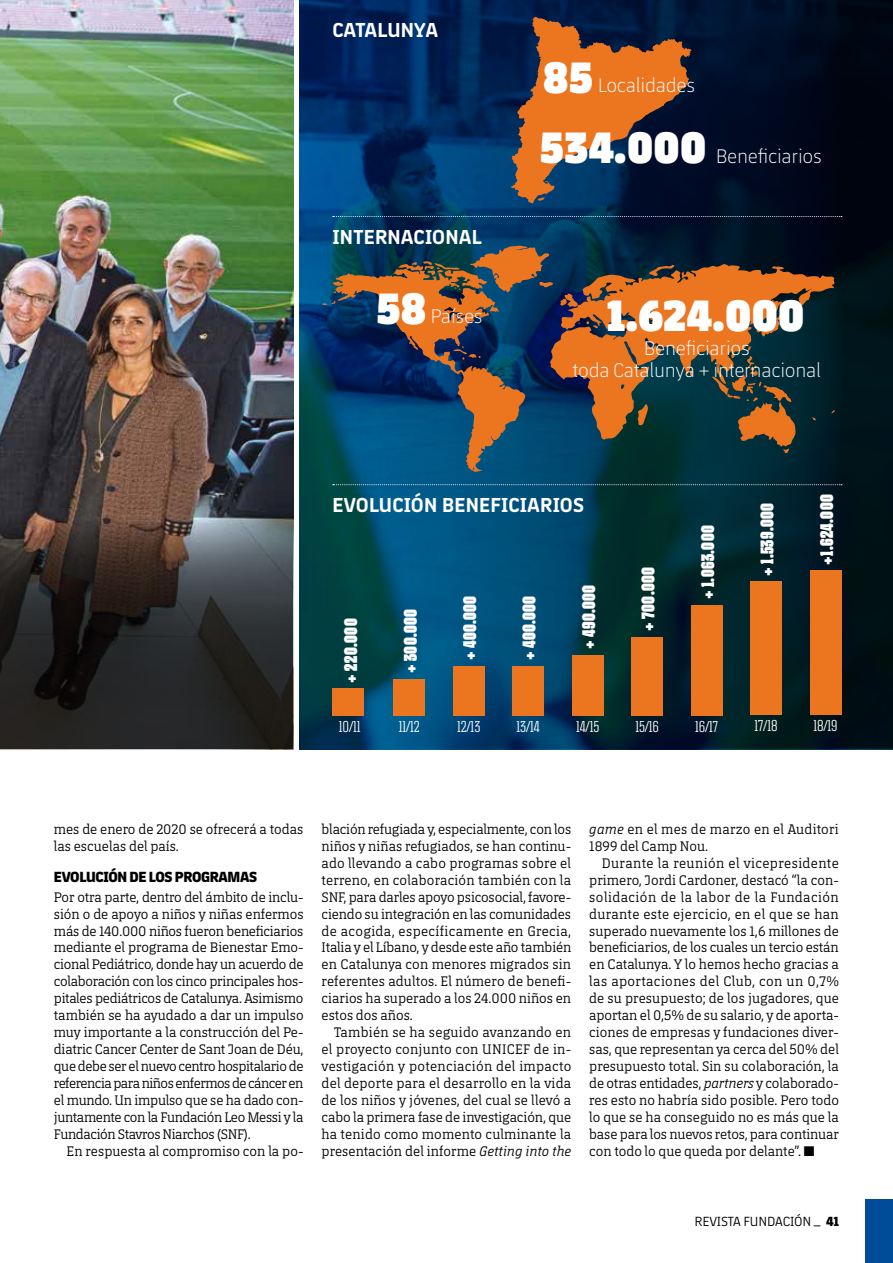
<style>
.page{position:relative;width:893px;height:1263px;background:#fff}
.page>*{position:absolute;margin:0;border:0;box-sizing:border-box;transform-origin:0 0}
.t1{font:800 44.85px "FCBARCELONA";letter-spacing:.005em;color:#fff}
.t2{font:700 20.55px "FCBARCELONA";letter-spacing:.01em;color:#fff}
.t3{font:700 20.55px "FCBARCELONA";letter-spacing:-.01em;color:#fff}
.t4{font:300 20.1px/22.4px "FCBARCELONA";letter-spacing:-.015em;color:#fff;text-align:center}
.t5{font:800 18.75px "FCBARCELONACONDENSED";letter-spacing:.02em;color:#fff}
.t6{font:16.2px "FCBARCELONACONDENSED";letter-spacing:-.01em;color:#fff}
.t7{font:800 15px "FCBARCELONA";letter-spacing:-.02em;color:#000}
.t8{font:14.1px/17px "FCBARCELONASERIF";letter-spacing:.005em;color:#000;text-align:justify}
.t9{font:13.5px "FCBARCELONA";letter-spacing:-.01em;color:#000}
.s1{font-style:italic}
.s2{font-weight:800}
</style>
<div class="page">
<img style="left:0;top:0;width:293px;height:500px">
<svg style="left:299px;top:0;width:594px;height:749px;background:#002b44"></svg>
<div style="left:865px;top:1199px;width:28px;height:64px;background:#004c98"></div>
<svg style="left:511px;top:17px;width:181px;height:186px;background:#734832"></svg>
<svg style="left:322px;top:246px;width:231px;height:226px;background:#374957"></svg>
<svg style="left:549px;top:264px;width:286px;height:175px;background:#714e2f"></svg>
<svg style="left:649px;top:265px;width:26px;height:11px"></svg>
<svg style="left:761px;top:301px;width:25px;height:35px"></svg>
<svg style="left:831px;top:410px;width:4px;height:3px"></svg>
<svg style="left:812px;top:417px;width:4px;height:3px"></svg>
<svg style="left:711px;top:346px;width:84px;height:107px;background:#454434"></svg>
<div style="left:332px;top:688px;width:32px;height:27px;background:#ec7520"></div>
<div style="left:453px;top:666px;width:31px;height:49px;background:#ec7520"></div>
<div style="left:394px;top:679px;width:31px;height:36px;background:#ec7520"></div>
<div style="left:513px;top:666px;width:31px;height:49px;background:#ec7520"></div>
<div style="left:572px;top:655px;width:31px;height:60px;background:#ec7520"></div>
<div style="left:631px;top:637px;width:32px;height:78px;background:#ec7520"></div>
<div style="left:691px;top:605px;width:31px;height:110px;background:#ec7520"></div>
<div style="left:810px;top:571px;width:31px;height:144px;background:#ec7520"></div>
<div style="left:750px;top:582px;width:32px;height:133px;background:#ec7520"></div>
<svg style="left:333px;top:216px;width:509px;height:1px"></svg>
<svg style="left:333px;top:484px;width:509px;height:1px"></svg>
<svg style="left:0;top:500px;width:293px;height:249px;background:#32302f"></svg>
<h2 class="t3" style="left:332px;top:16px;width:107px">CATALUNYA</h2>
<h2 class="t2" style="left:332px;top:222px;width:151px">INTERNACIONAL</h2>
<h1 class="t1" style="left:543px;top:44px;width:51px">85</h1>
<h3 class="t4" style="left:598px;top:74px;width:99px">Localidades</h3>
<h1 class="t1" style="left:540px;top:114px;width:168px">534.000</h1>
<h3 class="t4" style="left:716px;top:145px;width:108px">Beneficiarios</h3>
<h1 class="t1" style="left:376px;top:274px;width:51px">58</h1>
<h1 class="t1" style="left:606px;top:281px;width:200px">1.624.000</h1>
<h3 class="t4" style="left:430px;top:304px;width:54px">Países</h3>
<h3 class="t4" style="left:573px;top:336px;width:250px">Beneficiarios<br>toda Catalunya + internacional</h3>
<h2 class="t2" style="left:332px;top:491px;width:253px">EVOLUCIÓN BENEFICIARIOS</h2>
<h3 class="t5" style="left:338px;top:682px;width:65px;rotate:-90deg">+ 220.000</h3>
<p class="t6" style="left:339px;top:716px;width:23px">10/11</p>
<h3 class="t5" style="left:397px;top:673px;width:66px;rotate:-90deg">+ 300.000</h3>
<p class="t6" style="left:399px;top:716px;width:23px">11/12</p>
<h3 class="t5" style="left:457px;top:660px;width:66px;rotate:-90deg">+ 400.000</h3>
<p class="t6" style="left:457px;top:716px;width:25px">12/13</p>
<h3 class="t5" style="left:516px;top:660px;width:66px;rotate:-90deg">+ 400.000</h3>
<p class="t6" style="left:517px;top:716px;width:25px">13/14</p>
<h3 class="t5" style="left:576px;top:649px;width:66px;rotate:-90deg">+ 490.000</h3>
<p class="t6" style="left:576px;top:716px;width:25px">14/15</p>
<h3 class="t5" style="left:635px;top:631px;width:65px;rotate:-90deg">+ 700.000</h3>
<p class="t6" style="left:635px;top:716px;width:25px">15/16</p>
<h3 class="t5" style="left:695px;top:599px;width:75px;rotate:-90deg">+ 1.063.000</h3>
<h3 class="t5" style="left:754px;top:576px;width:74px;rotate:-90deg">+ 1.539.000</h3>
<h3 class="t5" style="left:814px;top:565px;width:72px;rotate:-90deg">+1.624.000</h3>
<p class="t6" style="left:695px;top:716px;width:24px">16/17</p>
<p class="t6" style="left:755px;top:716px;width:24px">17/18</p>
<p class="t6" style="left:813px;top:716px;width:26px">18/19</p>
<p class="t8" style="left:54px;top:819px;width:251px">mes de enero de 2020 se ofrecerá a todas las escuelas del país.</p>
<p class="t7" style="left:54px;top:866px;width:205px">EVOLUCIÓN DE LOS PROGRAMAS</p>
<p class="t8" style="left:54px;top:887px;width:251px">Por otra parte, dentro del ámbito de inclu&shy;sión o de apoyo a niños y niñas enfermos más de 140.000 niños fueron beneficiarios mediante el programa de Bienestar Emo&shy;cional Pediátrico, donde hay un acuerdo de colaboración con los cinco principales hos&shy;pitales pediátricos de Catalunya. Asimismo también se ha ayudado a dar un impulso muy importante a la construcción del Pe&shy;diatric Cancer Center de Sant Joan de Déu, que debe ser el nuevo centro hospitalario de referencia para niños enfermos de cáncer en el mundo. Un impulso que se ha dado con&shy;juntamente con la Fundación Leo Messi y la Fundación Stavros Niarchos (SNF).</p>
<p class="t8" style="left:67px;top:1141px;width:238px">En respuesta al compromiso con la po-</p>
<p class="t8" style="left:322px;top:819px;width:251px">blación refugiada y, especialmente, con los niños y niñas refugiados, se han continu&shy;ado llevando a cabo programas sobre el terreno, en colaboración también con la SNF, para darles apoyo psicosocial, favore&shy;ciendo su integración en las comunidades de acogida, específicamente en Grecia, Italia y el Líbano, y desde este año también en Catalunya con menores migrados sin referentes adultos. El número de benefi&shy;ciarios ha superado a los 24.000 niños en estos dos años.</p>
<p class="t8" style="left:322px;top:1023px;width:251px;text-indent:13px">También se ha seguido avanzando en el proyecto conjunto con UNICEF de in&shy;vestigación y potenciación del impacto del deporte para el desarrollo en la vida de los niños y jóvenes, del cual se llevó a cabo la primera fase de investigación, que ha tenido como momento culminante la presentación del informe <span class="s1">Getting into the</span></p>
<p class="t8" style="left:589px;top:819px;width:251px"><span class="s1">game</span> en el mes de marzo en el Auditori<br>1899 del Camp Nou.</p>
<p class="t8" style="left:589px;top:853px;width:251px;text-indent:13px">Durante la reunión el vicepresidente primero, Jordi Cardoner, destacó “la con&shy;solidación de la labor de la Fundación durante este ejercicio, en el que se han superado nuevamente los 1,6 millones de beneficiarios, de los cuales un tercio están en Catalunya. Y lo hemos hecho gracias a las aportaciones del Club, con un 0,7% de su presupuesto; de los jugadores, que aportan el 0,5% de su salario, y de aporta&shy;ciones de empresas y fundaciones diver&shy;sas, que representan ya cerca del 50% del presupuesto total. Sin su colaboración, la de otras entidades, <span class="s1">partners</span> y colaborado&shy;res esto no habría sido posible. Pero todo lo que se ha conseguido no es más que la base para los nuevos retos, para continuar con todo lo que queda por delante”. ■</p>
<p class="t9" style="left:695px;top:1212px;width:146px">REVISTA FUNDACIÓN _ <span class="s2">41</span></p>
</div>
